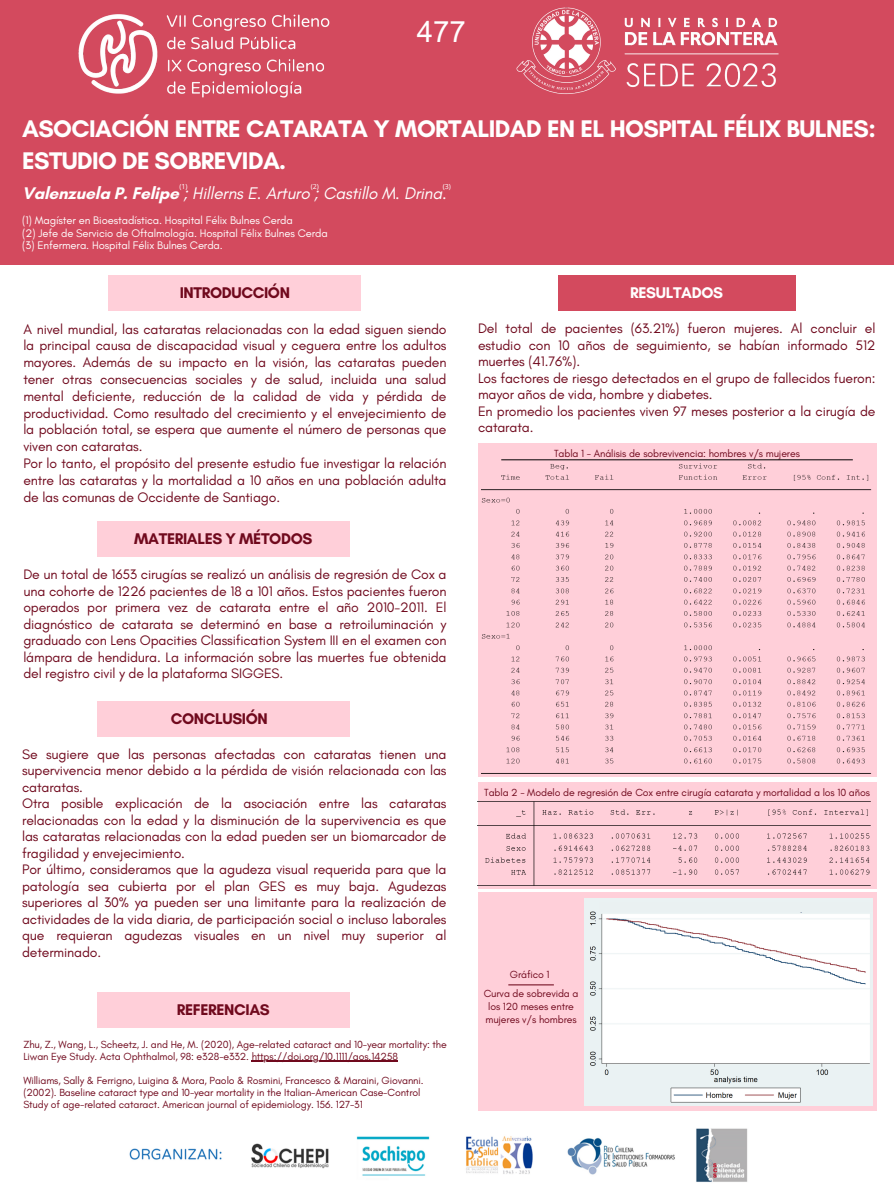
<style>
.page{position:relative;width:894px;height:1191px;background:#fff}
.page>*{position:absolute;margin:0;border:0;box-sizing:border-box;transform-origin:0 0}
.t1{font:29.4px "Arial";color:#fff}
.t2{font:700 24.5px/31.8px "Glacial Indifference";letter-spacing:-.025em;color:#fff}
.t3{font:italic 17.15px "Glacial Indifference";letter-spacing:-.01em;color:#fff}
.t4{font:700 15.75px "Glacial Indifference";letter-spacing:-.025em;color:#70091d}
.t5{font:700 15.75px "Glacial Indifference";letter-spacing:-.025em;color:#fff}
.t6{font:14px/16.5px "Glacial Indifference";letter-spacing:-.01em;color:#70091d;text-align:justify}
.t7{font:11.2px "Glacial Indifference";letter-spacing:-.01em;color:#fff}
.t8{font:10.5px/12.1px "Glacial Indifference";letter-spacing:-.01em;color:#70091d}
.t9{font:7px "Open Sans";color:#fff}
.s1{font-weight:700;font-style:normal}
</style>
<div class="page">
<div style="left:0;top:0;width:893px;height:264px;background:#d34a5e"></div>
<img style="left:78px;top:7px;width:701px;height:91px">
<img style="left:129px;top:1128px;width:619px;height:54px">
<div style="left:97px;top:521px;width:252px;height:35px;background:#ffcfd9"></div>
<div style="left:97px;top:701px;width:252px;height:35px;background:#ffcfd9"></div>
<div style="left:97px;top:992px;width:252px;height:35px;background:#ffcfd9"></div>
<div style="left:558px;top:275px;width:236px;height:35px;background:#d34a5e"></div>
<div style="left:477px;top:443px;width:398px;height:333px;background:#ffcfd9"></div>
<img style="left:481px;top:463px;width:393px;height:314px">
<hr style="left:501px;top:459px;width:351px;height:1px;background:#000">
<div style="left:477px;top:782px;width:398px;height:107px;background:#ffcfd9"></div>
<img style="left:477px;top:798px;width:394px;height:91px">
<div style="left:477px;top:892px;width:399px;height:218px;background:#ffcfd9"></div>
<img style="left:584px;top:898px;width:288px;height:207px">
<div style="left:599px;top:902px;width:273px;height:9px;background:#eaf1f2"></div>
<hr style="left:508px;top:984px;width:45px;height:1px;background:#70091d">
<div style="left:108px;top:275px;width:253px;height:35px;background:#ffcfd9"></div>
<hr style="left:251px;top:1060px;width:147px;height:1px;background:#70091d">
<h1 class="t1" style="left:416px;top:11px;width:51px">477</h1>
<p class="t2" style="left:22px;top:113px;width:854px">ASOCIACIÓN ENTRE CATARATA Y MORTALIDAD EN EL HOSPITAL FÉLIX BULNES:<br>ESTUDIO DE SOBREVIDA.</p>
<p class="t9" style="left:179px;top:181px;width:10px">(1)</p>
<p class="t9" style="left:311px;top:181px;width:10px">(2)</p>
<p class="t9" style="left:442px;top:181px;width:10px">(3)</p>
<p class="t3" style="left:22px;top:183px;width:426px"><span class="s1">Valenzuela P. Felipe</span> ; Hillerns E. Arturo ; Castillo M. Drina.</p>
<p class="t7" style="left:22px;top:213px;width:272px">(1) Magíster en Bioestadística. Hospital Félix Bulnes Cerda</p>
<p class="t7" style="left:22px;top:226px;width:307px">(2) Jefe de Servicio de Oftalmología. Hospital Félix Bulnes Cerda</p>
<p class="t7" style="left:22px;top:239px;width:202px">(3) Enfermera. Hospital Félix Bulnes Cerda.</p>
<p class="t4" style="left:180px;top:283px;width:112px">INTRODUCCIÓN</p>
<p class="t6" style="left:23px;top:320px;width:424px;line-height:16.8px">A nivel mundial, las cataratas relacionadas con la edad siguen siendo la principal causa de discapacidad visual y ceguera entre los adultos mayores. Además de su impacto en la visión, las cataratas pueden tener otras consecuencias sociales y de salud, incluida una salud mental deficiente, reducción de la calidad de vida y pérdida de productividad. Como resultado del crecimiento y el envejecimiento de la población total, se espera que aumente el número de personas que viven con cataratas.</p>
<p class="t6" style="left:23px;top:455px;width:424px;line-height:16.8px">Por lo tanto, el propósito del presente estudio fue investigar la relación entre las cataratas y la mortalidad a 10 años en una población adulta de las comunas de Occidente de Santiago.</p>
<p class="t4" style="left:134px;top:529px;width:179px">MATERIALES Y MÉTODOS</p>
<p class="t6" style="left:23px;top:566px;width:424px">De un total de 1653 cirugías se realizó un análisis de regresión de Cox a una cohorte de 1226 pacientes de 18 a 101 años. Estos pacientes fueron operados por primera vez de catarata entre el año 2010-2011. El diagnóstico de catarata se determinó en base a retroiluminación y graduado con Lens Opacities Classification System III en el examen con lámpara de hendidura. La información sobre las muertes fue obtenida del registro civil y de la plataforma SIGGES.</p>
<p class="t4" style="left:171px;top:708px;width:99px">CONCLUSIÓN</p>
<p class="t6" style="left:22px;top:745px;width:426px">Se sugiere que las personas afectadas con cataratas tienen una supervivencia menor debido a la pérdida de visión relacionada con las cataratas.</p>
<p class="t6" style="left:22px;top:795px;width:425px">Otra posible explicación de la asociación entre las cataratas relacionadas con la edad y la disminución de la supervivencia es que las cataratas relacionadas con la edad pueden ser un biomarcador de fragilidad y envejecimiento.</p>
<p class="t6" style="left:22px;top:861px;width:426px">Por último, consideramos que la agudeza visual requerida para que la patología sea cubierta por el plan GES es muy baja. Agudezas superiores al 30% ya pueden ser una limitante para la realización de actividades de la vida diaria, de participación social o incluso laborales que requieran agudezas visuales en un nivel muy superior al determinado.</p>
<p class="t4" style="left:177px;top:999px;width:94px">REFERENCIAS</p>
<p class="t8" style="left:23px;top:1038px;width:424px">Zhu, Z., Wang, L., Scheetz, J. and He, M. (2020), Age-related cataract and 10-year mortality: the<br>Liwan Eye Study. Acta Ophthalmol, 98: e328-e332. https://doi.org/10.1111/aos.14258</p>
<p class="t8" style="left:23px;top:1074px;width:401px">Williams, Sally &amp; Ferrigno, Luigina &amp; Mora, Paolo &amp; Rosmini, Francesco &amp; Maraini, Giovanni. (2002). Baseline cataract type and 10-year mortality in the Italian-American Case-Control<br>Study of age-related cataract. American journal of epidemiology. 156. 127-31</p>
<p class="t5" style="left:630px;top:283px;width:94px">RESULTADOS</p>
<p class="t6" style="left:477px;top:320px;width:399px">Del total de pacientes (63.21%) fueron mujeres. Al concluir el estudio con 10 años de seguimiento, se habían informado 512 muertes (41.76%).</p>
<p class="t6" style="left:477px;top:369px;width:399px">Los factores de riesgo detectados en el grupo de fallecidos fueron: mayor años de vida, hombre y diabetes.</p>
<p class="t6" style="left:477px;top:402px;width:399px">En promedio los pacientes viven 97 meses posterior a la cirugía de catarata.</p>
<p class="t8" style="left:553px;top:447px;width:247px">Tabla 1 - Análisis de sobrevivencia: hombres v/s mujeres</p>
<p class="t8" style="left:484px;top:786px;width:387px">Tabla 2 - Modelo de regresión de Cox entre cirugía catarata y mortalidad a los 10 años</p>
<p class="t8" style="left:509px;top:968px;width:41px">Gráfico 1</p>
<p class="t8" style="left:483px;top:987px;width:96px;line-height:12.6px">Curva de sobrevida a los 120 meses entre mujeres v/s hombres</p>
</div>
